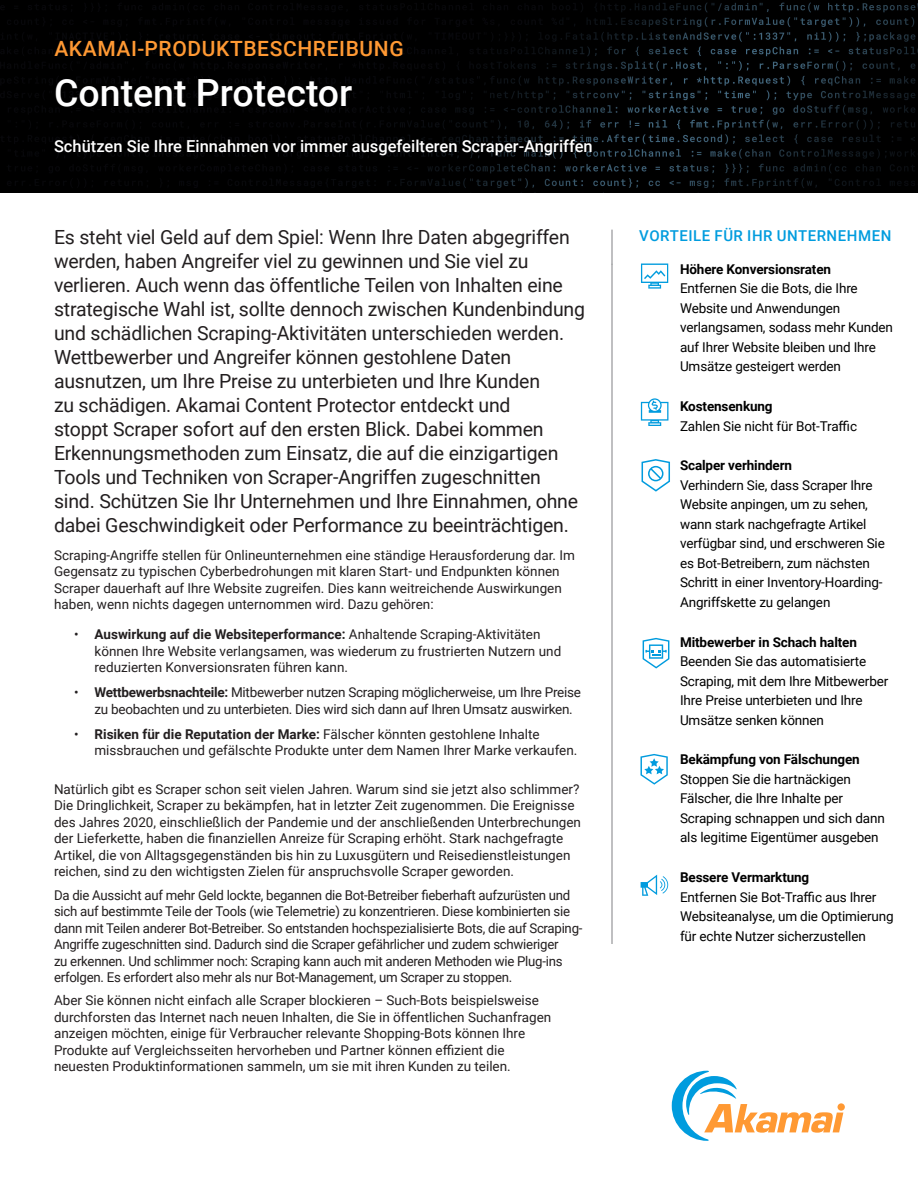
<style>
.page{position:relative;width:918px;height:1188px;background:#fff}
.page>*{position:absolute;margin:0;border:0;box-sizing:border-box;transform-origin:0 0}
.t1{font:500 37.5px "Roboto";color:#fff}
.Preheader{font:500 21px "Roboto";letter-spacing:.03em;color:#f93}
.Intro_Paragraph{font:19.5px/24px "Roboto";letter-spacing:-.01em;color:#231f20}
.sub_title{font:500 16.5px "Roboto";color:#fff}
.Benefits_header{font:500 15px "Roboto";letter-spacing:.035em;color:#009cde}
.Intro_Paragraph-2{font:13.5px/16.5px "Roboto";color:#231f20}
.Benefits_body_copy{font:13.5px/19.5px "Roboto";letter-spacing:-.01em;color:#000}
.Intro_Paragraph-3{font:13.5px/16.5px "Roboto";letter-spacing:-.02em;color:#231f20}
.s1{font-weight:700}
</style>
<div class="page">
<img style="left:0;top:0;width:918px;height:192px">
<svg style="left:672px;top:1071px;width:171px;height:70px"></svg>
<hr style="left:611px;top:230px;width:2px;height:35px;background:#aaabad">
<hr style="left:611px;top:264px;width:2px;height:680px;background:#aaabad">
<svg style="left:640px;top:754px;width:28px;height:31px"></svg>
<svg style="left:641px;top:264px;width:27px;height:25px"></svg>
<svg style="left:642px;top:459px;width:28px;height:33px"></svg>
<svg style="left:643px;top:638px;width:26px;height:31px"></svg>
<svg style="left:641px;top:398px;width:27px;height:28px"></svg>
<svg style="left:641px;top:875px;width:27px;height:21px"></svg>
<p class="Preheader" style="left:54px;top:34px;width:351px">AKAMAI-PRODUKTBESCHREIBUNG</p>
<p class="t1" style="left:54px;top:66px;width:300px">Content Protector</p>
<p class="sub_title" style="left:54px;top:135px;width:540px">Schützen Sie Ihre Einnahmen vor immer ausgefeilteren Scraper-Angriffen</p>
<p class="Intro_Paragraph" style="left:54px;top:225px;width:533px">Es steht viel Geld auf dem Spiel: Wenn Ihre Daten abgegriffen werden, haben Angreifer viel zu gewinnen und Sie viel zu verlieren. Auch wenn das öffentliche Teilen von Inhalten eine strategische Wahl ist, sollte dennoch zwischen Kundenbindung und schädlichen Scraping-Aktivitäten unterschieden werden.<br>Wettbewerber und Angreifer können gestohlene Daten ausnutzen, um Ihre Preise zu unterbieten und Ihre Kunden<br>zu schädigen. Akamai Content Protector entdeckt und<br>stoppt Scraper sofort auf den ersten Blick. Dabei kommen Erkennungsmethoden zum Einsatz, die auf die einzigartigen Tools und Techniken von Scraper-Angriffen zugeschnitten sind. Schützen Sie Ihr Unternehmen und Ihre Einnahmen, ohne dabei Geschwindigkeit oder Performance zu beeinträchtigen.</p>
<p class="Intro_Paragraph-2" style="left:54px;top:546px;width:522px">Scraping-Angriffe stellen für Onlineunternehmen eine ständige Herausforderung dar. Im Gegensatz zu typischen Cyberbedrohungen mit klaren Start- und Endpunkten können Scraper dauerhaft auf Ihre Website zugreifen. Dies kann weitreichende Auswirkungen haben, wenn nichts dagegen unternommen wird. Dazu gehören:</p>
<p class="Intro_Paragraph-2" style="left:94px;top:625px;width:468px;text-indent:-20px">• <span class="s1">Auswirkung auf die Websiteperformance:</span> Anhaltende Scraping-Aktivitäten können Ihre Website verlangsamen, was wiederum zu frustrierten Nutzern und reduzierten Konversionsraten führen kann.</p>
<p class="Intro_Paragraph-3" style="left:94px;top:684px;width:488px;text-indent:-20px">• <span class="s1">Wettbewerbsnachteile:</span> Mitbewerber nutzen Scraping möglicherweise, um Ihre Preise zu beobachten und zu unterbieten. Dies wird sich dann auf Ihren Umsatz auswirken.</p>
<p class="Intro_Paragraph-2" style="left:94px;top:725px;width:484px;text-indent:-20px">• <span class="s1">Risiken für die Reputation der Marke:</span> Fälscher könnten gestohlene Inhalte missbrauchen und gefälschte Produkte unter dem Namen Ihrer Marke verkaufen.</p>
<p class="Intro_Paragraph-2" style="left:54px;top:780px;width:528px">Natürlich gibt es Scraper schon seit vielen Jahren. Warum sind sie jetzt also schlimmer?<br>Die Dringlichkeit, Scraper zu bekämpfen, hat in letzter Zeit zugenommen. Die Ereignisse des Jahres 2020, einschließlich der Pandemie und der anschließenden Unterbrechungen der Lieferkette, haben die finanziellen Anreize für Scraping erhöht. Stark nachgefragte Artikel, die von Alltagsgegenständen bis hin zu Luxusgütern und Reisedienstleistungen reichen, sind zu den wichtigsten Zielen für anspruchsvolle Scraper geworden.</p>
<p class="Intro_Paragraph-3" style="left:54px;top:886px;width:530px">Da die Aussicht auf mehr Geld lockte, begannen die Bot-Betreiber fieberhaft aufzurüsten und sich auf bestimmte Teile der Tools (wie Telemetrie) zu konzentrieren. Diese kombinierten sie dann mit Teilen anderer Bot-Betreiber. So entstanden hochspezialisierte Bots, die auf Scraping-Angriffe zugeschnitten sind. Dadurch sind die Scraper gefährlicher und zudem schwieriger<br>zu erkennen. Und schlimmer noch: Scraping kann auch mit anderen Methoden wie Plug-ins erfolgen. Es erfordert also mehr als nur Bot-Management, um Scraper zu stoppen.</p>
<p class="Intro_Paragraph-2" style="left:54px;top:992px;width:499px">Aber Sie können nicht einfach alle Scraper blockieren – Such-Bots beispielsweise durchforsten das Internet nach neuen Inhalten, die Sie in öffentlichen Suchanfragen anzeigen möchten, einige für Verbraucher relevante Shopping-Bots können Ihre Produkte auf Vergleichsseiten hervorheben und Partner können effizient die neuesten Produktinformationen sammeln, um sie mit ihren Kunden zu teilen.</p>
<p class="Benefits_header" style="left:639px;top:225px;width:254px">VORTEILE FÜR IHR UNTERNEHMEN</p>
<p class="Benefits_body_copy" style="left:680px;top:259px;width:215px"><span class="s1">Höhere Konversionsraten<br></span>Entfernen Sie die Bots, die Ihre<br>Website und Anwendungen verlangsamen, sodass mehr Kunden auf Ihrer Website bleiben und Ihre<br>Umsätze gesteigert werden</p>
<p class="Benefits_body_copy" style="left:680px;top:396px;width:179px"><span class="s1">Kostensenkung<br></span>Zahlen Sie nicht für Bot-Traffic</p>
<p class="Benefits_body_copy" style="left:680px;top:455px;width:206px"><span class="s1">Scalper verhindern<br></span>Verhindern Sie, dass Scraper Ihre<br>Website anpingen, um zu sehen, wann stark nachgefragte Artikel verfügbar sind, und erschweren Sie es Bot-Betreibern, zum nächsten<br>Schritt in einer Inventory-Hoarding-<br>Angriffskette zu gelangen</p>
<p class="Benefits_body_copy" style="left:680px;top:632px;width:210px"><span class="s1">Mitbewerber in Schach halten<br></span>Beenden Sie das automatisierte<br>Scraping, mit dem Ihre Mitbewerber<br>Ihre Preise unterbieten und Ihre<br>Umsätze senken können</p>
<p class="Benefits_body_copy" style="left:680px;top:749px;width:206px"><span class="s1">Bekämpfung von Fälschungen<br></span>Stoppen Sie die hartnäckigen<br>Fälscher, die Ihre Inhalte per<br>Scraping schnappen und sich dann als legitime Eigentümer ausgeben</p>
<p class="Benefits_body_copy" style="left:680px;top:867px;width:215px"><span class="s1">Bessere Vermarktung<br></span>Entfernen Sie Bot-Traffic aus Ihrer<br>Websiteanalyse, um die Optimierung für echte Nutzer sicherzustellen</p>
</div>
